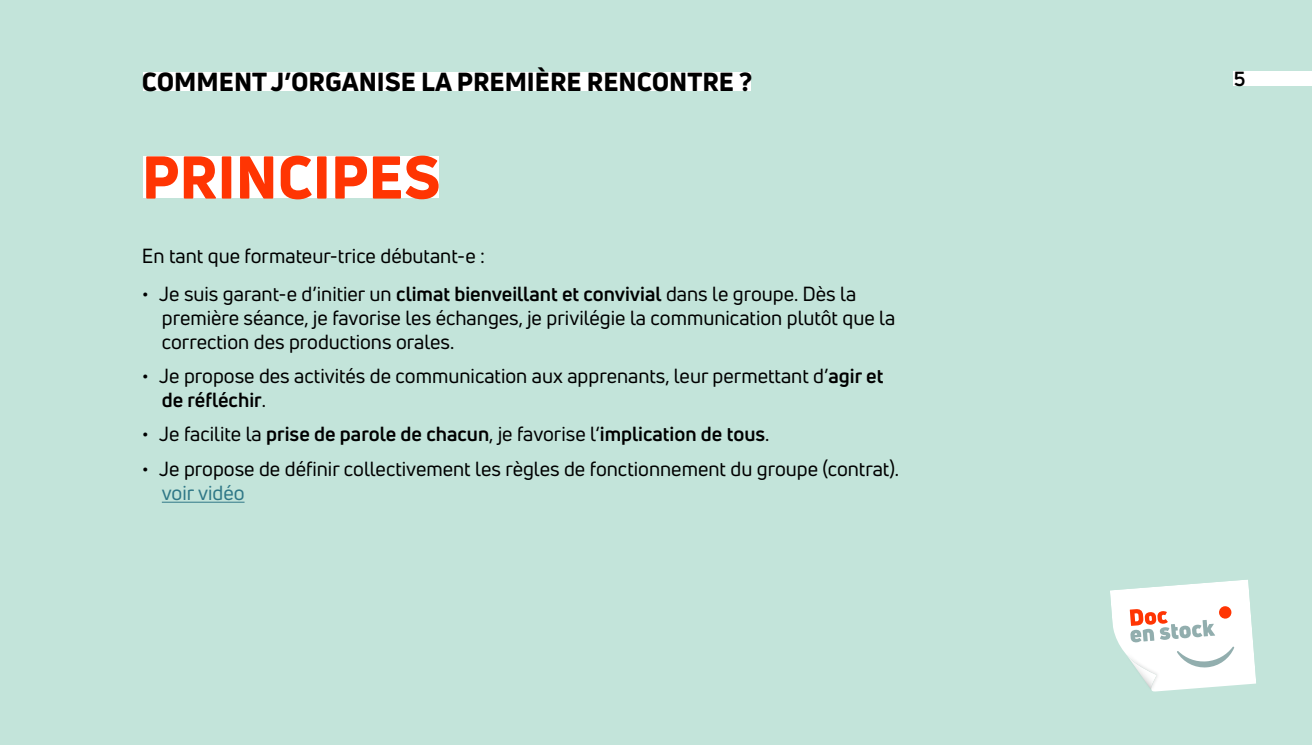
<style>
.page{position:relative;width:1312px;height:745px;background:#fff}
.page>*{position:absolute;margin:0;border:0;box-sizing:border-box;transform-origin:0 0}
.t1{font:800 59px "Uni Neue";color:#ff3503}
.t2{font:800 25.62px "Uni Neue";color:#000}
.t3{font:20px/23.8px "Uni Neue";color:#000}
.t4{font:700 20px "Uni Neue";color:#000}
.t5{font:20px "Uni Neue";color:#307887}
.s1{font-weight:700}
.s2{font-weight:400}
</style>
<div class="page">
<div style="left:0;top:0;width:1311px;height:744px;background:#c3e4da"></div>
<div style="left:143px;top:73px;width:607px;height:18px;background:#fff"></div>
<div style="left:1233px;top:71px;width:78px;height:15px;background:#fff"></div>
<svg style="left:1110px;top:579px;width:145px;height:112px"></svg>
<div style="left:144px;top:156px;width:294px;height:42px;background:#fff"></div>
<hr style="left:162px;top:501px;width:82px;height:1px;background:#307887">
<p class="t2" style="left:142px;top:64px;width:612px">COMMENT J’ORGANISE LA PREMIÈRE RENCONTRE ?</p>
<p class="t4" style="left:1233px;top:66px;width:13px">5</p>
<h1 class="t1" style="left:142px;top:137px;width:300px">PRINCIPES</h1>
<p class="t3" style="left:142px;top:244px;width:345px">En tant que formateur-trice débutant-e :</p>
<p class="t3" style="left:162px;top:282px;width:734px;text-indent:-20px">• Je suis garant-e d’initier un <span class="s1">climat bienveillant et convivial</span> dans le groupe. Dès la première séance, je favorise les échanges, je privilégie la communication plutôt que la correction des productions orales.</p>
<p class="t3" style="left:162px;top:364px;width:722px;text-indent:-20px">• Je propose des activités de communication aux apprenants, leur permettant d’<span class="s1">agir et de réfléchir</span>.</p>
<p class="t4" style="left:142px;top:421px;width:629px"><span class="s2">• Je facilite la</span> prise de parole de chacun<span class="s2">, je favorise l‘</span>implication de tous<span class="s2">.</span></p>
<p class="t3" style="left:142px;top:456px;width:758px">• Je propose de définir collectivement les règles de fonctionnement du groupe (contrat).</p>
<p class="t5" style="left:162px;top:479px;width:84px">voir vidéo</p>
</div>
